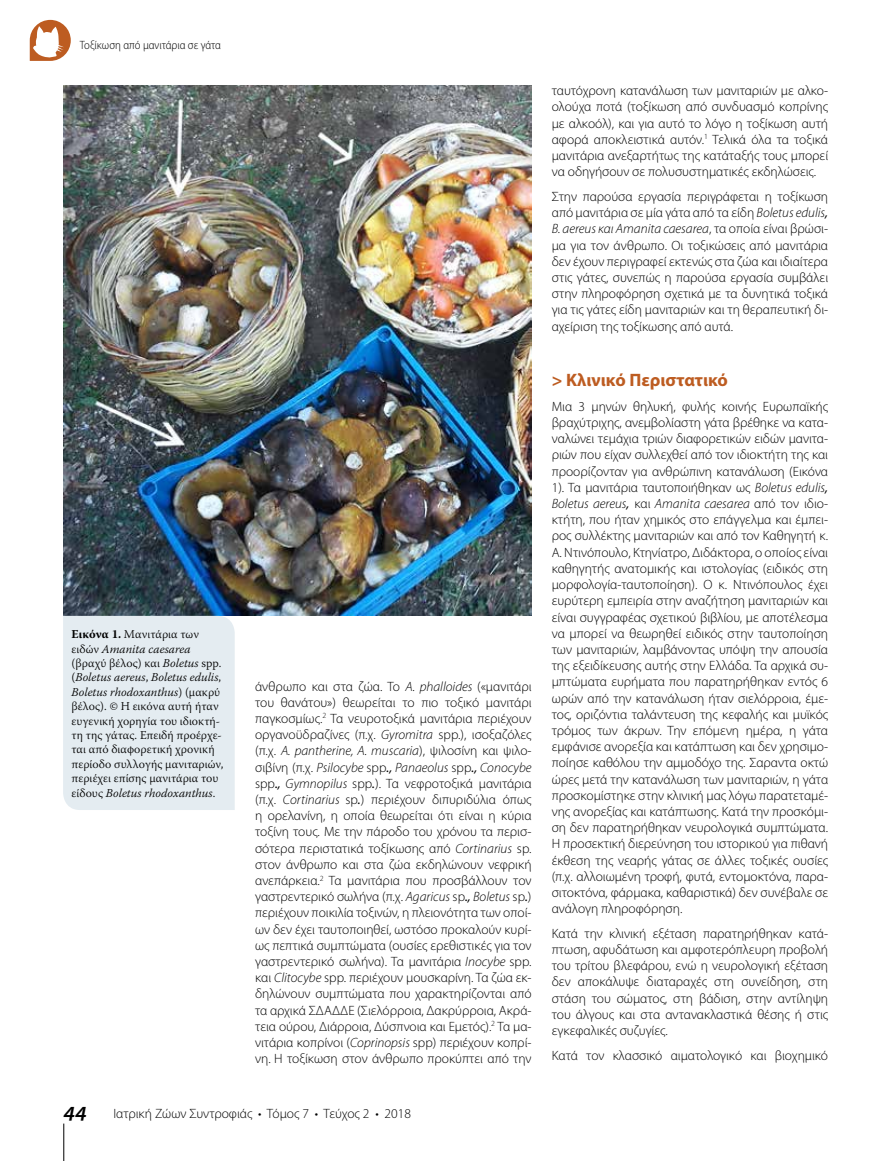
<style>
.page{position:relative;width:893px;height:1161px;background:#fff}
.page>*{position:absolute;margin:0;border:0;box-sizing:border-box;transform-origin:0 0}
.t1{font:italic 600 22.5px "Myriad Pro";color:#000}
.t2{font:700 18px "Myriad Pro";color:#bd5c21}
.t3{font:300 13.5px/16.2px "Myriad Pro";color:#000;text-align:justify}
.t4{font:300 12px/14.4px "Warnock Pro";color:#000}
.t5{font:300 semi-condensed 12px "Myriad Pro";color:#000}
.s1{font-weight:700}
.s2{font-style:italic}
.s3{font-weight:400;font-style:italic}
</style>
<div class="page">
<hr style="left:64px;top:1123px;width:1px;height:38px;background:#000">
<svg style="left:30px;top:20px;width:41px;height:41px"></svg>
<img style="left:64px;top:85px;width:467px;height:531px">
<div style="left:63px;top:616px;width:172px;height:194px;background:#e4ecf1"></div>
<p class="t5" style="left:80px;top:39px;width:143px">Τοξίκωση από μανιτάρια σε γάτα</p>
<p class="t4" style="left:72px;top:627px;width:153px"><span class="s1">Εικόνα 1.</span> Μανιτάρια των ειδών <span class="s2">Amanita caesarea </span>(βραχύ βέλος) και <span class="s2">Boletus</span> spp. (<span class="s2">Boletus aereus</span>, <span class="s2">Boletus edulis</span>,<br><span class="s2">Boletus rhodoxanthus</span>) (μακρύ βέλος). © Η εικόνα αυτή ήταν ευγενική χορηγία του ιδιοκτή&shy;τη της γάτας. Επειδή προέρχε&shy;ται από διαφορετική χρονική περίοδο συλλογής μανιταριών, περιέχει επίσης μανιτάρια του είδους <span class="s2">Boletus rhodoxanthus</span>.</p>
<p class="t3" style="left:255px;top:678px;width:278px">άνθρωπο και στα ζώα. Το <span class="s2">A. phalloides</span> («μανιτάρι του θανάτου») θεωρείται το πιο τοξικό μανιτάρι παγκοσμίως.<sup>2</sup> Τα νευροτοξικά μανιτάρια περιέχουν οργανοϋδραζίνες (π.χ. <span class="s2">Gyromitra</span> spp.), ισοξαζόλες (π.χ. <span class="s2">A. pantherine, A. muscaria</span>), ψιλοσίνη και ψιλο&shy;σιβίνη (π.χ. <span class="s2">Psilocybe</span> spp<span class="s3">.,</span> <span class="s2">Panaeolus</span> spp<span class="s3">.,</span> <span class="s2">Conocybe </span>spp<span class="s3">.,</span> <span class="s2">Gymnopilus</span> spp<span class="s3">.</span>). Τα νεφροτοξικά μανιτάρια (π.χ. <span class="s2">Cortinarius</span> sp<span class="s3">.</span>) περιέχουν διπυριδύλια όπως η ορελανίνη, η οποία θεωρείται ότι είναι η κύρια τοξίνη τους. Με την πάροδο του χρόνου τα περισ&shy;σότερα περιστατικά τοξίκωσης από <span class="s2">Cortinarius</span> sp. στον άνθρωπο και στα ζώα εκδηλώνουν νεφρική ανεπάρκεια.<sup>2</sup> Τα μανιτάρια που προσβάλλουν τον γαστρεντερικό σωλήνα (π.χ. <span class="s2">Agaricus</span> sp<span class="s3">.,</span> <span class="s2">Boletus</span> sp<span class="s3">.</span>) περιέχουν ποικιλία τοξινών, η πλειονότητα των οποί&shy;ων δεν έχει ταυτοποιηθεί, ωστόσο προκαλούν κυρί&shy;ως πεπτικά συμπτώματα (ουσίες ερεθιστικές για τον γαστρεντερικό σωλήνα). Τα μανιτάρια <span class="s2">Inocybe</span> spp. και <span class="s2">Clitocybe</span> spp. περιέχουν μουσκαρίνη. Τα ζώα εκ&shy;δηλώνουν συμπτώματα που χαρακτηρίζονται από τα αρχικά ΣΔΑΔΔΕ (Σιελόρροια, Δακρύρροια, Ακρά&shy;τεια ούρου, Διάρροια, Δύσπνοια και Εμετός).<sup>2</sup> Τα μα&shy;νιτάρια κοπρίνοι (<span class="s2">Coprinopsis</span> spp) περιέχουν κοπρί&shy;νη. Η τοξίκωση στον άνθρωπο προκύπτει από την</p>
<h1 class="t1" style="left:64px;top:1098px;width:25px">44</h1>
<p class="t3" style="left:113px;top:1106px;width:299px">Ιατρική Ζώων Συντροφιάς • Τόμος 7 • Τεύχος 2 • 2018</p>
<p class="t3" style="left:552px;top:83px;width:278px">ταυτόχρονη κατανάλωση των μανιταριών με αλκο&shy;ολούχα ποτά (τοξίκωση από συνδυασμό κοπρίνης με αλκοόλ), και για αυτό το λόγο η τοξίκωση αυτή αφορά αποκλειστικά αυτόν.<sup>1</sup> Τελικά όλα τα τοξικά μανιτάρια ανεξαρτήτως της κατάταξής τους μπορεί να οδηγήσουν σε πολυσυστηματικές εκδηλώσεις.</p>
<p class="t3" style="left:552px;top:188px;width:278px">Στην παρούσα εργασία περιγράφεται η τοξίκωση από μανιτάρια σε μία γάτα από τα είδη <span class="s2">Boletus edulis</span><span class="s3">, </span><span class="s2">B. aereus και Amanita caesarea</span>, τα οποία είναι βρώσι&shy;μα για τον άνθρωπο. Οι τοξικώσεις από μανιτάρια δεν έχουν περιγραφεί εκτενώς στα ζώα και ιδιαίτερα στις γάτες, συνεπώς η παρούσα εργασία συμβάλει στην πληροφόρηση σχετικά με τα δυνητικά τοξικά για τις γάτες είδη μανιταριών και τη θεραπευτική δι&shy;αχείριση της τοξίκωσης από αυτά.</p>
<h2 class="t2" style="left:552px;top:370px;width:178px">&gt; Κλινικό Περιστατικό</h2>
<p class="t3" style="left:552px;top:398px;width:278px">Μια 3 μηνών θηλυκή, φυλής κοινής Ευρωπαϊκής βραχύτριχης, ανεμβολίαστη γάτα βρέθηκε να κατα&shy;ναλώνει τεμάχια τριών διαφορετικών ειδών μανιτα&shy;ριών που είχαν συλλεχθεί από τον ιδιοκτήτη της και προορίζονταν για ανθρώπινη κατανάλωση (Εικόνα 1). Tα μανιτάρια ταυτοποιήθηκαν ως <span class="s2">Boletus edulis</span><span class="s3">, </span><span class="s2">Boletus aereus</span><span class="s3">,</span> και <span class="s2">Amanita caesarea</span> από τον ιδιο&shy;κτήτη, που ήταν χημικός στο επάγγελμα και έμπει&shy;ρος συλλέκτης μανιταριών και από τον Καθηγητή κ.<br>Α. Ντινόπουλο, Κτηνίατρο, Διδάκτορα, ο οποίος είναι καθηγητής ανατομικής και ιστολογίας (ειδικός στη μορφολογία-ταυτοποίηση). Ο κ. Ντινόπουλος έχει ευρύτερη εμπειρία στην αναζήτηση μανιταριών και είναι συγγραφέας σχετικού βιβλίου, με αποτέλεσμα να μπορεί να θεωρηθεί ειδικός στην ταυτοποίηση των μανιταριών, λαμβάνοντας υπόψη την απουσία της εξειδίκευσης αυτής στην Ελλάδα. Τα αρχικά συ&shy;μπτώματα ευρήματα που παρατηρήθηκαν εντός 6 ωρών από την κατανάλωση ήταν σιελόρροια, έμε&shy;τος, οριζόντια ταλάντευση της κεφαλής και μυϊκός τρόμος των άκρων. Την επόμενη ημέρα, η γάτα εμφάνισε ανορεξία και κατάπτωση και δεν χρησιμο&shy;ποίησε καθόλου την αμμοδόχο της. Σαραντα οκτώ ώρες μετά την κατανάλωση των μανιταριών, η γάτα προσκομίστηκε στην κλινική μας λόγω παρατεταμέ&shy;νης ανορεξίας και κατάπτωσης. Κατά την προσκόμι&shy;ση δεν παρατηρήθηκαν νευρολογικά συμπτώματα.<br>Η προσεκτική διερεύνηση του ιστορικού για πιθανή έκθεση της νεαρής γάτας σε άλλες τοξικές ουσίες (π.χ. αλλοιωμένη τροφή, φυτά, εντομοκτόνα, παρα&shy;σιτοκτόνα, φάρμακα, καθαριστικά) δεν συνέβαλε σε ανάλογη πληροφόρηση.</p>
<p class="t3" style="left:552px;top:925px;width:278px">Κατά την κλινική εξέταση παρατηρήθηκαν κατά&shy;πτωση, αφυδάτωση και αμφοτερόπλευρη προβολή του τρίτου βλεφάρου, ενώ η νευρολογική εξέταση δεν αποκάλυψε διαταραχές στη συνείδηση, στη στάση του σώματος, στη βάδιση, στην αντίληψη του άλγους και στα αντανακλαστικά θέσης ή στις εγκεφαλικές συζυγίες.</p>
<p class="t3" style="left:552px;top:1047px;width:278px">Κατά τον κλασσικό αιματολογικό και βιοχημικό</p>
</div>
